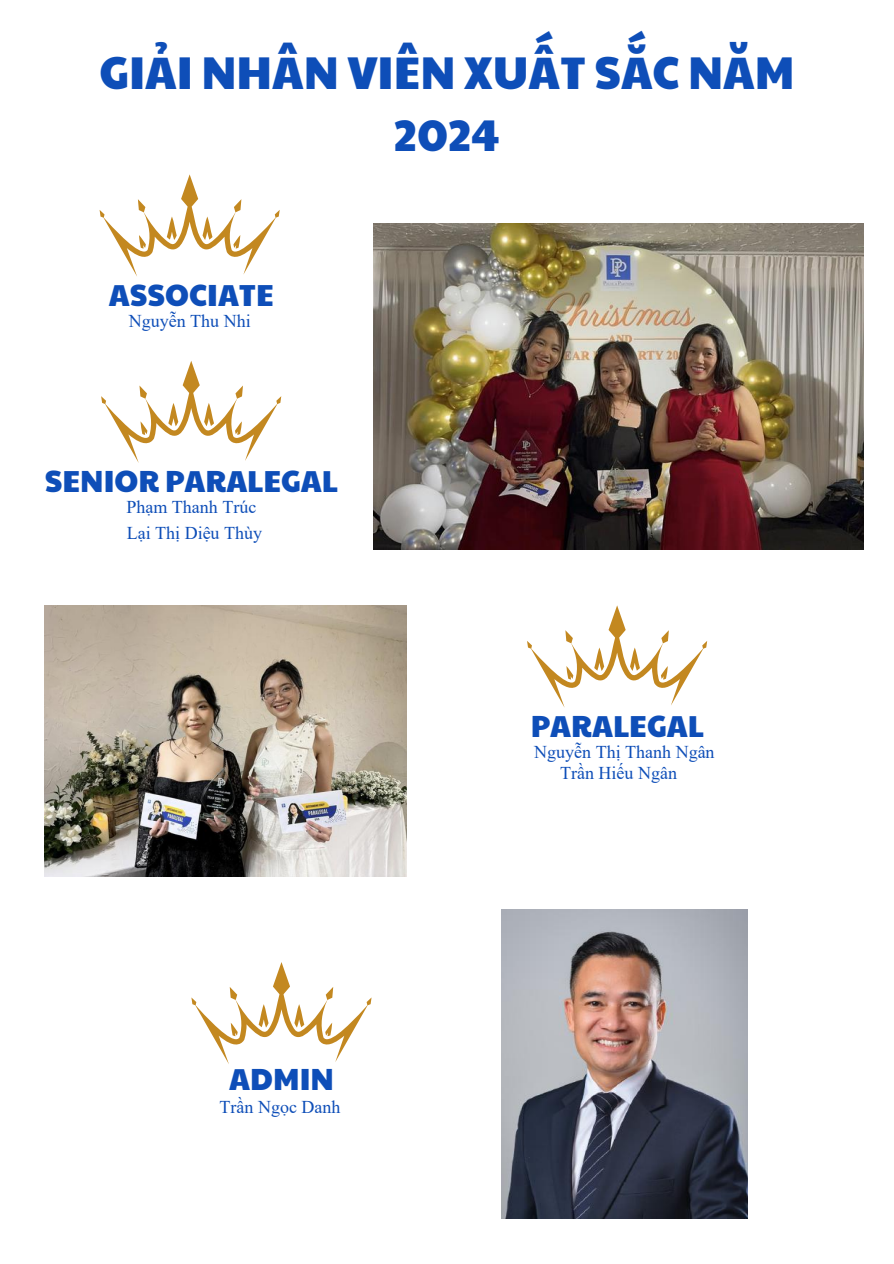
<style>
.page{position:relative;width:894px;height:1264px;background:#fff}
.page>*{position:absolute;margin:0;border:0;box-sizing:border-box;transform-origin:0 0}
.t1{font:45px/61.8px "Paytone One";color:#0e4eb8;text-align:center}
.t2{font:30px "Paytone One";color:#0e4eb8}
.t3{font:18px/21.1px "Times New Roman";color:#0e4eb8}
</style>
<div class="page">
<img style="left:373px;top:224px;width:490px;height:325px">
<svg style="left:99px;top:174px;width:180px;height:102px"></svg>
<svg style="left:101px;top:361px;width:180px;height:102px"></svg>
<svg style="left:527px;top:605px;width:180px;height:102px"></svg>
<img style="left:45px;top:605px;width:361px;height:271px">
<svg style="left:191px;top:962px;width:180px;height:102px"></svg>
<img style="left:501px;top:909px;width:245px;height:309px">
<h1 class="t1" style="left:99px;top:39px;width:696px">GIẢI NHÂN VIÊN XUẤT SẮC NĂM<br>2024</h1>
<h2 class="t2" style="left:109px;top:272px;width:167px">ASSOCIATE</h2>
<p class="t3" style="left:129px;top:310px;width:123px">Nguyễn Thu Nhi</p>
<h2 class="t2" style="left:45px;top:459px;width:295px">SENIOR PARALEGAL</h2>
<p class="t3" style="left:126px;top:496px;width:131px">Phạm Thanh Trúc</p>
<p class="t3" style="left:127px;top:522px;width:137px">Lại Thị Diệu Thùy</p>
<h2 class="t2" style="left:229px;top:1056px;width:106px">ADMIN</h2>
<p class="t3" style="left:219px;top:1096px;width:122px">Trần Ngọc Danh</p>
<h2 class="t2" style="left:530px;top:703px;width:174px">PARALEGAL</h2>
<p class="t3" style="left:560px;top:741px;width:156px;text-indent:-26px">Nguyễn Thị Thanh Ngân<br>Trần Hiếu Ngân</p>
</div>
